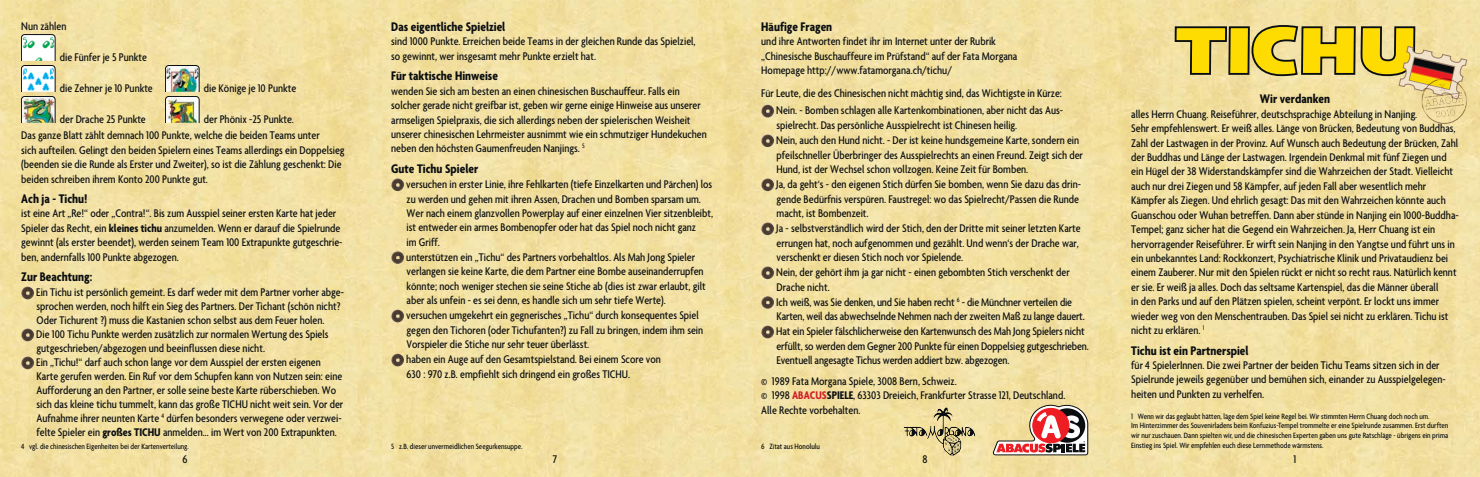
<style>
.page{position:relative;width:1480px;height:477px;background:#fff}
.page>*{position:absolute;margin:0;border:0;box-sizing:border-box;transform-origin:0 0}
.t1{font:700 condensed 13.5px "Agenda";color:#0b0e10}
.t2{font:500 condensed 12px/14.4px "Agenda";color:#0b0e10}
.t3{font:500 condensed 8.25px/9.9px "Agenda";color:#0b0e10}
.s1{font-weight:700}
.s2{font-weight:700;color:#d12028}
</style>
<div class="page">
<img style="left:0;top:0;width:1480px;height:476px">
<img style="left:21px;top:34px;width:34px;height:89px">
<img style="left:165px;top:65px;width:34px;height:58px">
<svg style="left:21px;top:286px;width:13px;height:13px"></svg>
<svg style="left:21px;top:328px;width:13px;height:13px"></svg>
<svg style="left:21px;top:356px;width:13px;height:13px"></svg>
<svg style="left:391px;top:178px;width:13px;height:13px"></svg>
<svg style="left:391px;top:251px;width:13px;height:13px"></svg>
<svg style="left:391px;top:309px;width:13px;height:13px"></svg>
<svg style="left:391px;top:353px;width:13px;height:13px"></svg>
<svg style="left:761px;top:105px;width:13px;height:12px"></svg>
<svg style="left:761px;top:134px;width:13px;height:13px"></svg>
<svg style="left:761px;top:178px;width:13px;height:13px"></svg>
<svg style="left:761px;top:222px;width:13px;height:13px"></svg>
<svg style="left:761px;top:266px;width:13px;height:13px"></svg>
<svg style="left:761px;top:296px;width:13px;height:12px"></svg>
<svg style="left:761px;top:325px;width:13px;height:13px"></svg>
<svg style="left:942px;top:407px;width:4px;height:4px"></svg>
<svg style="left:993px;top:404px;width:95px;height:51px"></svg>
<svg style="left:1173px;top:24px;width:302px;height:109px;background:#e3cd76"></svg>
<p class="t2" style="left:21px;top:20px;width:47px">Nun zählen</p>
<p class="t2" style="left:60px;top:50px;width:89px">die Fünfer je 5 Punkte</p>
<p class="t2" style="left:60px;top:81px;width:94px">die Zehner je 10 Punkte</p>
<p class="t2" style="left:204px;top:81px;width:94px">die Könige je 10 Punkte</p>
<p class="t2" style="left:60px;top:112px;width:87px">der Drache 25 Punkte</p>
<p class="t2" style="left:21px;top:111px;width:300px;line-height:16.5px;text-indent:183px">der Phönix -25 Punkte.<br>Das ganze Blatt zählt demnach 100 Punkte, welche die beiden Teams unter</p>
<p class="t2" style="left:21px;top:143px;width:325px">sich aufteilen. Gelingt den beiden Spielern eines Teams allerdings ein Doppelsieg (beenden sie die Runde als Erster und Zweiter), so ist die Zählung geschenkt: Die beiden schreiben ihrem Konto 200 Punkte gut.</p>
<p class="t1" style="left:21px;top:191px;width:68px">Ach ja - Tichu!</p>
<p class="t2" style="left:21px;top:207px;width:323px">ist eine Art „Re!“ oder „Contra!“. Bis zum Ausspiel seiner ersten Karte hat jeder Spieler das Recht, ein <span class="s1">kleines tichu</span> anzumelden. Wenn er darauf die Spielrunde gewinnt (als erster beendet), werden seinem Team 100 Extrapunkte gutgeschrie&shy;ben, andernfalls 100 Punkte abgezogen.</p>
<p class="t1" style="left:21px;top:269px;width:72px">Zur Beachtung:</p>
<p class="t2" style="left:36px;top:286px;width:309px;line-height:14px">Ein Tichu ist persönlich gemeint. Es darf weder mit dem Partner vorher abge&shy;sprochen werden, noch hilft ein Sieg des Partners. Der Tichant (schön nicht?<br>Oder Tichurent ?) muss die Kastanien schon selbst aus dem Feuer holen.<br>Die 100 Tichu Punkte werden zusätzlich zur normalen Wertung des Spiels gutgeschrieben/abgezogen und beeinflussen diese nicht.<br>Ein „Tichu!“ darf auch schon lange vor dem Ausspiel der ersten eigenen Karte gerufen werden. Ein Ruf vor dem Schupfen kann von Nutzen sein: eine Aufforderung an den Partner, er solle seine beste Karte rüberschieben. Wo sich das kleine tichu tummelt, kann das große TICHU nicht weit sein. Vor der Aufnahme ihrer neunten Karte <sup>4</sup> dürfen besonders verwegene oder verzwei&shy;felte Spieler ein <span class="s1">großes TICHU</span> anmelden... im Wert von 200 Extrapunkten.</p>
<p class="t3" style="left:21px;top:442px;width:169px">4 vgl. die chinesischen Eigenheiten bei der Kartenverteilung.</p>
<p class="t1" style="left:391px;top:19px;width:116px">Das eigentliche Spielziel</p>
<p class="t2" style="left:391px;top:35px;width:306px">sind 1000 Punkte. Erreichen beide Teams in der gleichen Runde das Spielziel, so gewinnt, wer insgesamt mehr Punkte erzielt hat.</p>
<p class="t1" style="left:391px;top:69px;width:108px">Für taktische Hinweise</p>
<p class="t2" style="left:391px;top:84px;width:317px">wenden Sie sich am besten an einen chinesischen Buschauffeur. Falls ein solcher gerade nicht greifbar ist, geben wir gerne einige Hinweise aus unserer armseligen Spielpraxis, die sich allerdings neben der spielerischen Weisheit unserer chinesischen Lehrmeister ausnimmt wie ein schmutziger Hundekuchen neben den höchsten Gaumenfreuden Nanjings. <sup>5</sup></p>
<p class="t1" style="left:391px;top:161px;width:89px">Gute Tichu Spieler</p>
<p class="t2" style="left:406px;top:177px;width:308px">versuchen in erster Linie, ihre Fehlkarten (tiefe Einzelkarten und Pärchen) los zu werden und gehen mit ihren Assen, Drachen und Bomben sparsam um.<br>Wer nach einem glanzvollen Powerplay auf einer einzelnen Vier sitzenbleibt, ist entweder ein armes Bombenopfer oder hat das Spiel noch nicht ganz<br>im Griff.<br>unterstützen ein „Tichu“ des Partners vorbehaltlos. Als Mah Jong Spieler verlangen sie keine Karte, die dem Partner eine Bombe auseinanderrupfen könnte; noch weniger stechen sie seine Stiche ab (dies ist zwar erlaubt, gilt aber als unfein - es sei denn, es handle sich um sehr tiefe Werte).<br>versuchen umgekehrt ein gegnerisches „Tichu“ durch konsequentes Spiel gegen den Tichoren (oder Tichufanten?) zu Fall zu bringen, indem ihm sein Vorspieler die Stiche nur sehr teuer überlässt.<br>haben ein Auge auf den Gesamtspielstand. Bei einem Score von<br>630 : 970 z.B. empfiehlt sich dringend ein großes TICHU.</p>
<p class="t3" style="left:391px;top:442px;width:133px">5 z.B. dieser unvermeidlichen Seegurkensuppe.</p>
<p class="t1" style="left:761px;top:19px;width:72px">Häufige Fragen</p>
<p class="t2" style="left:761px;top:35px;width:258px">und ihre Antworten findet ihr im Internet unter der Rubrik „Chinesische Buschauffeure im Prüfstand“ auf der Fata Morgana<br>Homepage http://www.fatamorgana.ch/tichu/</p>
<p class="t2" style="left:761px;top:85px;width:303px;line-height:17.2px;text-align:right">Für Leute, die des Chinesischen nicht mächtig sind, das Wichtigste in Kürze:<br>Nein. - Bomben schlagen alle Kartenkombinationen, aber nicht das Aus-</p>
<p class="t2" style="left:776px;top:118px;width:314px">spielrecht. Das persönliche Ausspielrecht ist Chinesen heilig.<br>Nein, auch den Hund nicht. - Der ist keine hundsgemeine Karte, sondern ein pfeilschneller Überbringer des Ausspielrechts an einen Freund. Zeigt sich der Hund, ist der Wechsel schon vollzogen. Keine Zeit für Bomben.<br>Ja, da geht‘s - den eigenen Stich dürfen Sie bomben, wenn Sie dazu das drin&shy;gende Bedürfnis verspüren. Faustregel: wo das Spielrecht/Passen die Runde macht, ist Bombenzeit.<br>Ja - selbstverständlich wird der Stich, den der Dritte mit seiner letzten Karte errungen hat, noch aufgenommen und gezählt. Und wenn‘s der Drache war, verschenkt er diesen Stich noch vor Spielende.<br>Nein, der gehört ihm ja gar nicht - einen gebombten Stich verschenkt der Drache nicht.<br>Ich weiß, was Sie denken, und Sie haben recht <sup>6</sup> - die Münchner verteilen die Karten, weil das abwechselnde Nehmen nach der zweiten Maß zu lange dauert.<br>Hat ein Spieler fälschlicherweise den Kartenwunsch des Mah Jong Spielers nicht erfüllt, so werden dem Gegner 200 Punkte für einen Doppelsieg gutgeschrieben.<br>Eventuell angesagte Tichus werden addiert bzw. abgezogen.</p>
<p class="t2" style="left:761px;top:374px;width:306px">© 1989 Fata Morgana Spiele, 3008 Bern, Schweiz.<br>© 1998 <span class="s2">ABACUS</span><span class="s1">SPIELE</span>, 63303 Dreieich, Frankfurter Strasse 121, Deutschland.<br>Alle Rechte vorbehalten.</p>
<p class="t3" style="left:761px;top:442px;width:60px">6 Zitat aus Honolulu</p>
<p class="t1" style="left:1260px;top:92px;width:72px">Wir verdanken</p>
<p class="t2" style="left:1131px;top:107px;width:329px">alles Herrn Chuang. Reiseführer, deutschsprachige Abteilung in Nanjing.<br>Sehr empfehlenswert. Er weiß alles. Länge von Brücken, Bedeutung von Buddhas, Zahl der Lastwagen in der Provinz. Auf Wunsch auch Bedeutung der Brücken, Zahl der Buddhas und Länge der Lastwagen. Irgendein Denkmal mit fünf Ziegen und ein Hügel der 38 Widerstandskämpfer sind die Wahrzeichen der Stadt. Vielleicht auch nur drei Ziegen und 58 Kämpfer, auf jeden Fall aber wesentlich mehr Kämpfer als Ziegen. Und ehrlich gesagt: Das mit den Wahrzeichen könnte auch Guanschou oder Wuhan betreffen. Dann aber stünde in Nanjing ein 1000-Buddha-Tempel; ganz sicher hat die Gegend ein Wahrzeichen. Ja, Herr Chuang ist ein hervorragender Reiseführer. Er wirft sein Nanjing in den Yangtse und führt uns in ein unbekanntes Land: Rockkonzert, Psychiatrische Klinik und Privataudienz bei einem Zauberer. Nur mit den Spielen rückt er nicht so recht raus. Natürlich kennt er sie. Er weiß ja alles. Doch das seltsame Kartenspiel, das die Männer überall<br>in den Parks und auf den Plätzen spielen, scheint verpönt. Er lockt uns immer wieder weg von den Menschentrauben. Das Spiel sei nicht zu erklären. Tichu ist nicht zu erklären. <sup>1</sup></p>
<p class="t1" style="left:1131px;top:342px;width:119px">Tichu ist ein Partnerspiel</p>
<p class="t2" style="left:1131px;top:358px;width:315px">für 4 SpielerInnen. Die zwei Partner der beiden Tichu Teams sitzen sich in der<br>Spielrunde jeweils gegenüber und bemühen sich, einander zu Ausspielgelegen&shy;heiten und Punkten zu verhelfen.</p>
<p class="t3" style="left:1131px;top:411px;width:318px">1 Wenn wir das geglaubt hätten, läge dem Spiel keine Regel bei. Wir stimmten Herrn Chuang doch noch um.<br>Im Hinterzimmer des Souvenirladens beim Konfuzius-Tempel trommelte er eine Spielrunde zusammen. Erst durften wir nur zuschauen. Dann spielten wir, und die chinesischen Experten gaben uns gute Ratschläge - übrigens ein prima Einstieg ins Spiel. Wir empfehlen euch diese Lernmethode wärmstens.</p>
<p class="t2" style="left:182px;top:452px;width:7px">6</p>
<p class="t2" style="left:553px;top:452px;width:6px">7</p>
<p class="t2" style="left:922px;top:452px;width:7px">8</p>
<p class="t2" style="left:1293px;top:452px;width:4px">1</p>
</div>
